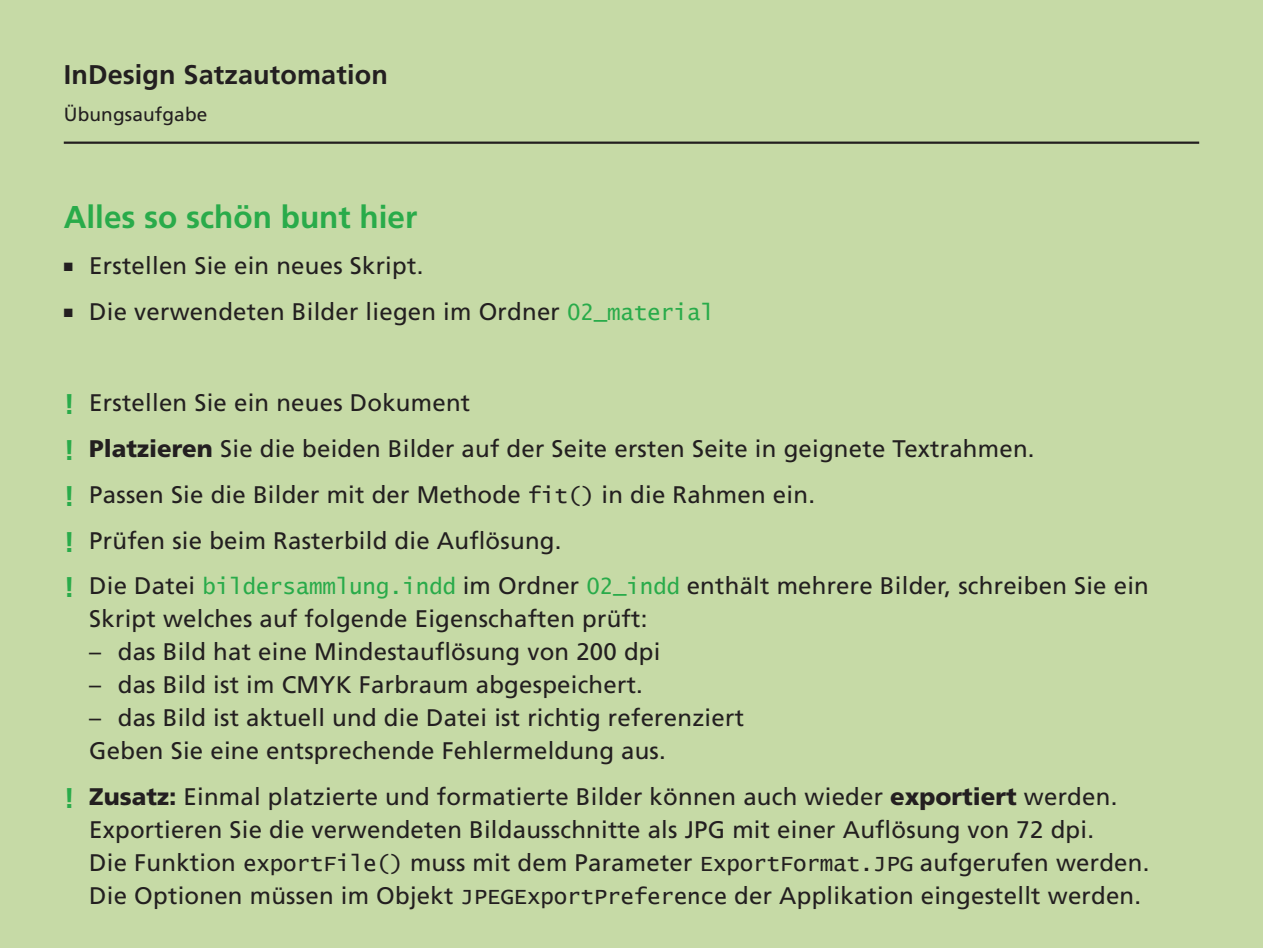
<style>
.page{position:relative;width:1263px;height:948px;background:#fff}
.page>*{position:absolute;margin:0;border:0;box-sizing:border-box;transform-origin:0 0}
.t1{font:700 31.5px "Frutiger";color:#29ab4a}
.t2{font:700 27px "Frutiger";letter-spacing:.005em;color:#231f20}
.frage_aufgabe{font:24px/33px "Frutiger";letter-spacing:.01em;color:#231f20}
.aufzaehlung{font:24px "Frutiger";letter-spacing:.01em;color:#231f20}
.t3{font:19.05px "Frutiger";letter-spacing:.01em;color:#231f20}
.s1{font-family:"Lucida Console";font-size:22.5px;color:#29ab4a}
.s2{font-weight:700;font-size:28.5px;color:#29ab4a}
.s3{font-weight:900}
.s4{font-family:"Lucida Console";font-size:22.5px}
</style>
<div class="page">
<div style="left:0;top:0;width:1263px;height:947px;background:#c6daa6"></div>
<hr style="left:64px;top:141px;width:1135px;height:3px;background:#231f20">
<p class="t2" style="left:64px;top:59px;width:326px">InDesign Satzautomation</p>
<p class="t3" style="left:64px;top:103px;width:145px">Übungsaufgabe</p>
<p class="t1" style="left:64px;top:198px;width:355px">Alles so schön bunt hier</p>
<p class="aufzaehlung" style="left:64px;top:251px;width:361px">■ Erstellen Sie ein neues Skript.</p>
<p class="aufzaehlung" style="left:64px;top:297px;width:652px">■ Die verwendeten Bilder liegen im Ordner <span class="s1">02_material</span></p>
<p class="frage_aufgabe" style="left:64px;top:386px;width:408px"><span class="s2">!</span> Erstellen Sie ein neues Dokument</p>
<p class="frage_aufgabe" style="left:64px;top:432px;width:972px"><span class="s2">!</span> <span class="s3">Platzieren</span> Sie die beiden Bilder auf der Seite ersten Seite in geignete Textrahmen.</p>
<p class="frage_aufgabe" style="left:64px;top:478px;width:753px"><span class="s2">!</span> Passen Sie die Bilder mit der Methode <span class="s4">fit()</span> in die Rahmen ein.</p>
<p class="frage_aufgabe" style="left:64px;top:523px;width:499px"><span class="s2">!</span> Prüfen sie beim Rasterbild die Auflösung.</p>
<p class="frage_aufgabe" style="left:89px;top:569px;width:1061px;text-indent:-26px"><span class="s2">!</span> Die Datei <span class="s1">bildersammlung.indd</span> im Ordner <span class="s1">02_indd</span> enthält mehrere Bilder, schreiben Sie ein<br>Skript welches auf folgende Eigenschaften prüft:</p>
<p class="frage_aufgabe" style="left:89px;top:635px;width:573px">– das Bild hat eine Mindestauflösung von 200 dpi</p>
<p class="frage_aufgabe" style="left:89px;top:668px;width:555px">– das Bild ist im CMYK Farbraum abgespeichert.</p>
<p class="frage_aufgabe" style="left:89px;top:701px;width:656px">– das Bild ist aktuell und die Datei ist richtig referenziert<br>Geben Sie eine entsprechende Fehlermeldung aus.</p>
<p class="frage_aufgabe" style="left:89px;top:780px;width:1062px;text-indent:-26px"><span class="s2">!</span> <span class="s3">Zusatz:</span> Einmal platzierte und formatierte Bilder können auch wieder <span class="s3">exportiert</span> werden.<br>Exportieren Sie die verwendeten Bildausschnitte als JPG mit einer Auflösung von 72 dpi.<br>Die Funktion <span class="s4">exportFile()</span> muss mit dem Parameter <span class="s4">ExportFormat.JPG</span> aufgerufen werden.<br>Die Optionen müssen im Objekt <span class="s4">JPEGExportPreference</span> der Applikation eingestellt werden.</p>
</div>
